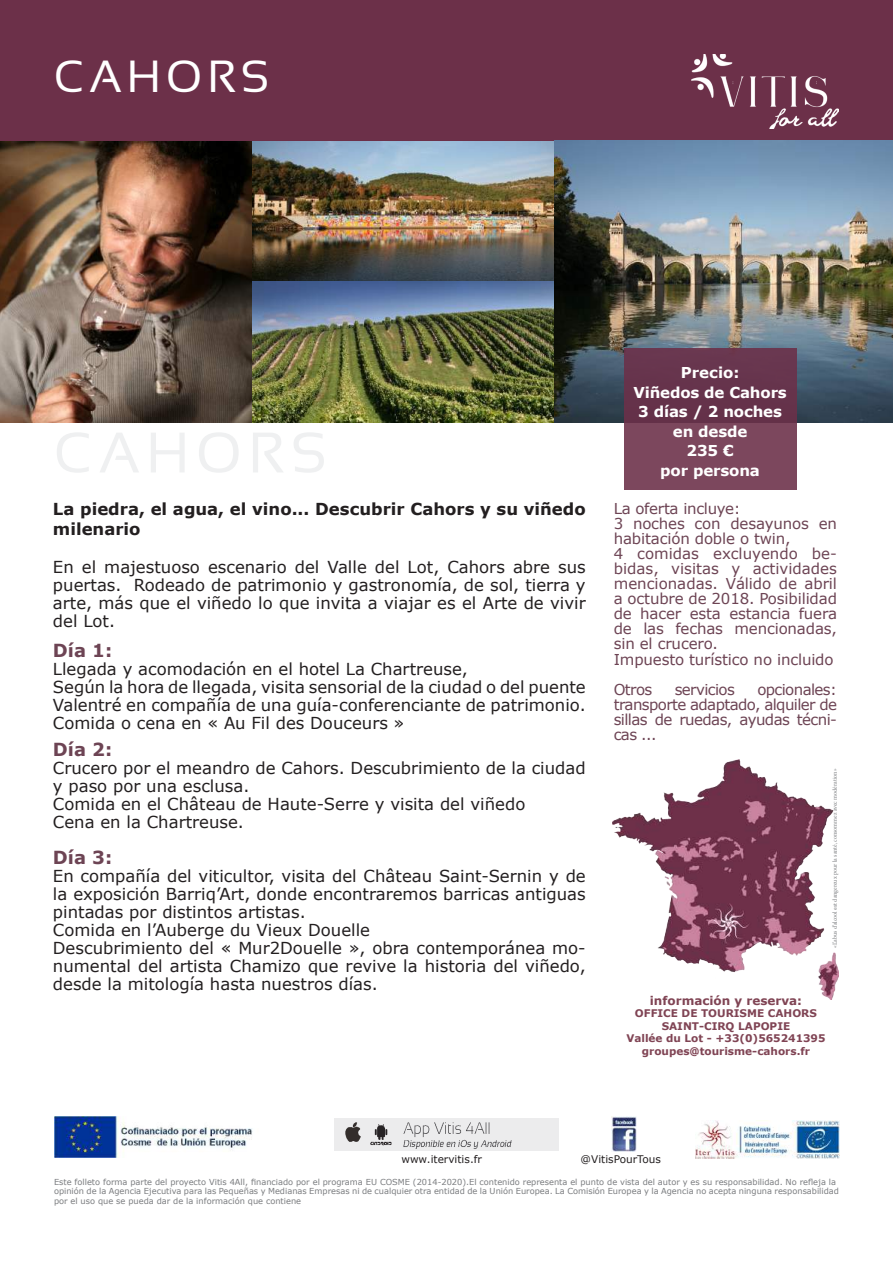
<style>
.page{position:relative;width:893px;height:1263px;background:#fff}
.page>*{position:absolute;margin:0;border:0;box-sizing:border-box;transform-origin:0 0}
.t1{font:45px "Sansation";letter-spacing:.11em;color:#fff}
.t2{font:700 18px "Verdana";color:#6d4454}
.t3{font:16.5px/18px "Verdana";color:#231f20}
.t4{font:700 16.5px/19.8px "Verdana";color:#231f20}
.t5{font:15px/15px "Verdana";letter-spacing:-.01em;color:#6d4454}
.t6{font:700 15px/19.5px "Verdana";letter-spacing:-.01em;color:#fff;text-align:center}
.t7{font:15px "Verdana";letter-spacing:-.04em;color:#6d4454}
.t8{font:700 12px "Verdana";color:#804454}
.t9{font:700 10.5px/12.6px "Verdana";color:#804454;text-align:center}
.t10{font:10.5px "Verdana";color:#231f20}
.t11{font:8.25px/9.9px "Verdana";color:#7a7c7f}
.t12{font:6px "Minion Pro";color:#7a7c7f}
.s1{font-family:"Verdana";font-size:4.5px}
</style>
<div class="page">
<img style="left:0;top:140px;width:893px;height:283px">
<div style="left:0;top:0;width:893px;height:140px;background:#6c3049"></div>
<img style="left:613px;top:760px;width:225px;height:239px">
<img style="left:691px;top:54px;width:147px;height:74px">
<div style="left:624px;top:348px;width:173px;height:142px;background:linear-gradient(to right,#703d54,#713d54)"></div>
<img style="left:696px;top:1120px;width:143px;height:38px">
<img style="left:334px;top:1119px;width:225px;height:31px">
<img style="left:611px;top:1117px;width:25px;height:34px">
<img style="left:54px;top:1116px;width:199px;height:42px">
<h1 class="t1" style="left:54px;top:52px;width:217px">CAHORS</h1>
<p class="t4" style="left:53px;top:499px;width:534px">La piedra, el agua, el vino... Descubrir Cahors y su viñedo milenario</p>
<p class="t3" style="left:53px;top:558px;width:534px;text-align:justify">En el majestuoso escenario del Valle del Lot, Cahors abre sus puertas. Rodeado de patrimonio y gastronomía, de sol, tierra y arte, más que el viñedo lo que invita a viajar es el Arte de vivir del Lot.</p>
<p class="t2" style="left:53px;top:639px;width:61px">Día 1:</p>
<p class="t3" style="left:53px;top:660px;width:534px">Llegada y acomodación en el hotel La Chartreuse,<br>Según la hora de llegada, visita sensorial de la ciudad o del puente Valentré en compañía de una guía-conferenciante de patrimonio.<br>Comida o cena en « Au Fil des Douceurs »</p>
<p class="t2" style="left:53px;top:738px;width:61px">Día 2:</p>
<p class="t3" style="left:53px;top:759px;width:534px">Crucero por el meandro de Cahors. Descubrimiento de la ciudad y paso por una esclusa.<br>Comida en el Château de Haute-Serre y visita del viñedo<br>Cena en la Chartreuse.</p>
<p class="t2" style="left:53px;top:846px;width:61px">Día 3:</p>
<p class="t3" style="left:53px;top:867px;width:534px">En compañía del viticultor, visita del Château Saint-Sernin y de la exposición Barriq’Art, donde encontraremos barricas antiguas pintadas por distintos artistas.<br>Comida en l’Auberge du Vieux Douelle<br>Descubrimiento del « Mur2Douelle », obra contemporánea mo&shy;numental del artista Chamizo que revive la historia del viñedo, desde la mitología hasta nuestros días.</p>
<p class="t6" style="left:633px;top:363px;width:155px">Precio:<br>Viñedos de Cahors<br>3 días / 2 noches en desde<br>235 €<br>por persona</p>
<p class="t5" style="left:614px;top:501px;width:225px">La oferta incluye:<br>3 noches con desayunos en habitación doble o twin,<br>4 comidas excluyendo be&shy;bidas, visitas y actividades mencionadas. Válido de abril a octubre de 2018. Posibilidad de hacer esta estancia fuera de las fechas mencionadas, sin el crucero.</p>
<p class="t5" style="left:614px;top:645px;width:221px;line-height:30px">Impuesto turístico no incluido<br>Otros</p>
<p class="t5" style="left:614px;top:683px;width:225px;text-align:justify;text-indent:144px">opcionales: transporte adaptado, alquiler de sillas de ruedas, ayudas técni&shy;cas ...</p>
<p class="t12" style="left:831px;top:947px;width:180px;rotate:-90deg">«L’abus d’alcool <span class="s1">est</span> dangereux pour la santé, consommez avec modération»</p>
<p class="t7" style="left:675px;top:680px;width:62px">servicios</p>
<p class="t8" style="left:650px;top:992px;width:154px">información y reserva:</p>
<p class="t9" style="left:626px;top:1007px;width:201px">OFFICE DE TOURISME CAHORS<br>SAINT-CIRQ LAPOPIE<br>Vallée du Lot - +33(0)565241395 groupes@tourisme-cahors.fr</p>
<p class="t10" style="left:401px;top:1152px;width:82px">www.itervitis.fr</p>
<p class="t10" style="left:581px;top:1152px;width:82px">@VitisPourTous</p>
<p class="t11" style="left:54px;top:1177px;width:787px">Este folleto forma parte del proyecto Vitis 4All, financiado por el programa EU COSME (2014-2020).El contenido representa el punto de vista del autor y es su responsabilidad. No refleja la opinión de la Agencia Ejecutiva para las Pequeñas y Medianas Empresas ni de cualquier otra entidad de la Unión Europea. La Comisión Europea y la Agencia no acepta ninguna responsabilidad por el uso que se pueda dar de la información que contiene</p>
</div>
